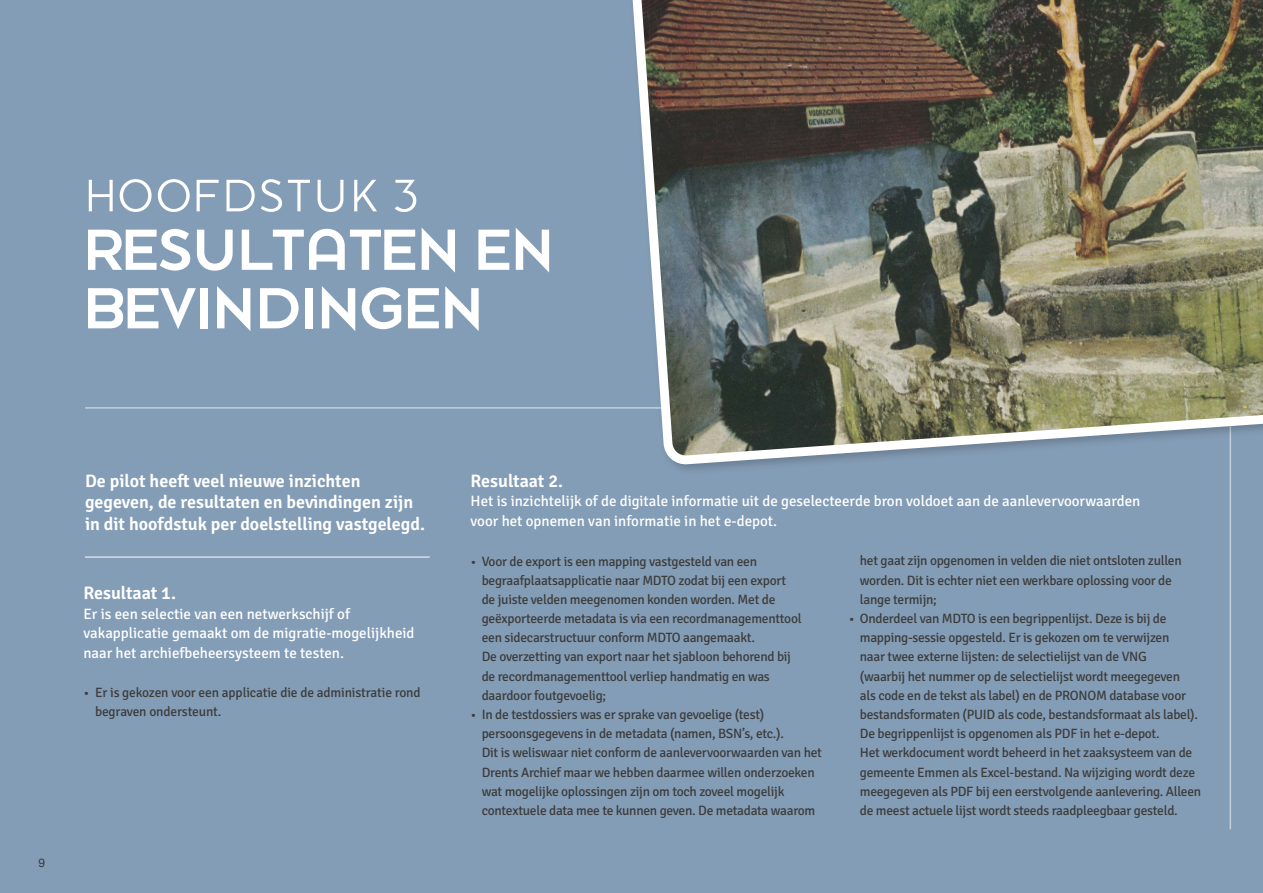
<style>
.page{position:relative;width:1263px;height:893px;background:#849db6}
.page>*{position:absolute;margin:0;border:0;box-sizing:border-box;transform-origin:0 0}
.t1{font:64.05px/58.5px "Dessau Pro Neu";letter-spacing:-.01em;color:#fff}
.t2{font:50.25px "Dessau Pro Fein";color:#fff}
.t3{font:600 18px/21.6px "Signika";color:#fff}
.t4{font:15px/19.5px "Signika";color:#fff}
.t5{font:13.5px/19.2px "Signika";letter-spacing:-.02em;color:#3c3c3b}
.t6{font:12px "Helvetica Neue";color:#3c3c3b}
</style>
<div class="page">
<div style="left:84px;top:406px;width:1148px;height:425px;background:#849db6"></div>
<div style="left:628px;top:0;width:635px;height:477px;background:#849db6"></div>
<img style="left:635px;top:0;width:628px;height:463px">
<hr style="left:85px;top:557px;width:345px;height:1px;background:#fff">
<h2 class="t2" style="left:85px;top:169px;width:336px">HOOFDSTUK 3</h2>
<h1 class="t1" style="left:85px;top:220px;width:470px">RESULTATEN EN<br>BEVINDINGEN</h1>
<h3 class="t3" style="left:85px;top:469px;width:341px">De pilot heeft veel nieuwe inzichten gegeven, de resultaten en bevindingen zijn in dit hoofdstuk per doelstelling vastgelegd.</h3>
<h3 class="t3" style="left:83px;top:581px;width:94px">Resultaat 1.</h3>
<p class="t4" style="left:83px;top:603px;width:333px">Er is een selectie van een netwerkschijf of vakapplicatie gemaakt om de migratie-mogelijkheid naar het archiefbeheersysteem te testen.</p>
<p class="t5" style="left:95px;top:681px;width:327px;text-indent:-12px">• Er is gekozen voor een applicatie die de administratie rond begraven ondersteunt.</p>
<p class="t6" style="left:39px;top:854px;width:8px">9</p>
<h3 class="t3" style="left:471px;top:469px;width:94px">Resultaat 2.</h3>
<p class="t4" style="left:471px;top:490px;width:671px">Het is inzichtelijk of de digitale informatie uit de geselecteerde bron voldoet aan de aanlevervoorwaarden voor het opnemen van informatie in het e-depot.</p>
<p class="t5" style="left:482px;top:550px;width:321px;text-indent:-11px">• Voor de export is een mapping vastgesteld van een begraafplaatsapplicatie naar MDTO zodat bij een export de juiste velden meegenomen konden worden. Met de geëxporteerde metadata is via een recordmanagementtool een sidecarstructuur conform MDTO aangemaakt.<br>De overzetting van export naar het sjabloon behorend bij de recordmanagementtool verliep handmatig en was daardoor foutgevoelig;</p>
<p class="t5" style="left:482px;top:704px;width:342px;text-indent:-11px">• In de testdossiers was er sprake van gevoelige (test) persoonsgegevens in de metadata (namen, BSN’s, etc.).<br>Dit is weliswaar niet conform de aanlevervoorwaarden van het Drents Archief maar we hebben daarmee willen onderzoeken wat mogelijke oplossingen zijn om toch zoveel mogelijk contextuele data mee te kunnen geven. De metadata waarom</p>
<p class="t5" style="left:860px;top:550px;width:323px">het gaat zijn opgenomen in velden die niet ontsloten zullen worden. Dit is echter niet een werkbare oplossing voor de lange termijn;</p>
<p class="t5" style="left:860px;top:608px;width:343px;text-indent:-11px">• Onderdeel van MDTO is een begrippenlijst. Deze is bij de mapping-sessie opgesteld. Er is gekozen om te verwijzen<br>naar twee externe lijsten: de selectielijst van de VNG<br>(waarbij het nummer op de selectielijst wordt meegegeven<br>als code en de tekst als label) en de PRONOM database voor bestandsformaten (PUID als code, bestandsformaat als label).<br>De begrippenlijst is opgenomen als PDF in het e-depot.<br>Het werkdocument wordt beheerd in het zaaksysteem van de gemeente Emmen als Excel-bestand. Na wijziging wordt deze meegegeven als PDF bij een eerstvolgende aanlevering. Alleen de meest actuele lijst wordt steeds raadpleegbaar gesteld.</p>
</div>
